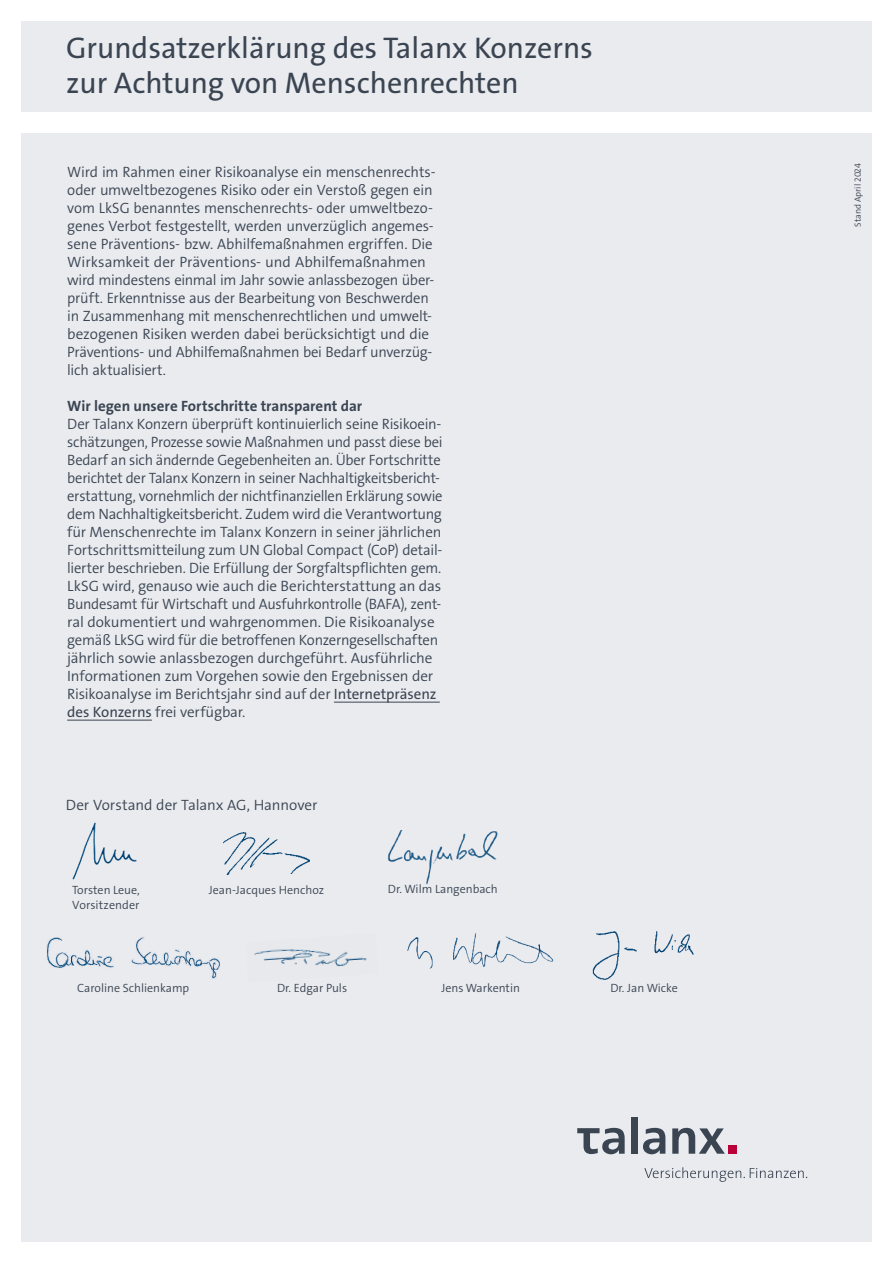
<style>
.page{position:relative;width:893px;height:1263px;background:#fff}
.page>*{position:absolute;margin:0;border:0;box-sizing:border-box;transform-origin:0 0}
.t1{font:30px/34.5px "The Sans LP5 Plain";color:#3b4552}
.t2{font:15px/18px "The Sans LP4 Se Lig";letter-spacing:-.015em;color:#3b4552}
.t3{font:15px "The Sans LP7 Bld";color:#3b4552}
.t4{font:12px/14.4px "The Sans LP4 Se Lig";color:#3b4552}
.t5{font:9px "The Sans LP4 Se Lig";letter-spacing:-.005em;color:#3b4552}
.s1{font-family:"The Sans LP5 Plain"}
</style>
<div class="page">
<div style="left:21px;top:133px;width:851px;height:1109px;background:#e9ebef"></div>
<div style="left:728px;top:1145px;width:9px;height:9px;background:#b90039"></div>
<svg style="left:672px;top:1128px;width:53px;height:26px"></svg>
<svg style="left:643px;top:1128px;width:22px;height:26px"></svg>
<div style="left:631px;top:1117px;width:7px;height:37px;background:#3b4552"></div>
<svg style="left:577px;top:1128px;width:48px;height:26px"></svg>
<svg style="left:644px;top:1167px;width:163px;height:15px"></svg>
<hr style="left:334px;top:702px;width:106px;height:1px;background:#3b4552">
<hr style="left:67px;top:720px;width:85px;height:1px;background:#3b4552">
<img style="left:47px;top:937px;width:173px;height:42px">
<img style="left:72px;top:822px;width:65px;height:58px">
<img style="left:388px;top:830px;width:110px;height:55px">
<img style="left:223px;top:832px;width:87px;height:43px">
<img style="left:407px;top:933px;width:147px;height:36px">
<img style="left:254px;top:949px;width:113px;height:18px">
<img style="left:592px;top:931px;width:102px;height:49px">
<div style="left:21px;top:21px;width:851px;height:91px;background:#e9ebef"></div>
<h1 class="t1" style="left:66px;top:31px;width:528px">Grundsatzerklärung des Talanx Konzerns zur Achtung von Menschenrechten</h1>
<p class="t2" style="left:67px;top:163px;width:369px">Wird im Rahmen einer Risikoanalyse ein menschenrechts&shy;oder umweltbezogenes Risiko oder ein Verstoß gegen ein vom LkSG benanntes menschenrechts- oder umweltbezo&shy;genes Verbot festgestellt, werden unverzüglich angemes&shy;sene Präventions- bzw. Abhilfemaßnahmen ergriffen. Die Wirksamkeit der Präventions- und Abhilfemaßnahmen wird mindestens einmal im Jahr sowie anlassbezogen über&shy;prüft. Erkenntnisse aus der Bearbeitung von Beschwerden in Zusammenhang mit menschenrechtlichen und umwelt&shy;bezogenen Risiken werden dabei berücksichtigt und die Präventions- und Abhilfemaßnahmen bei Bedarf unverzüg&shy;lich aktualisiert.</p>
<p class="t3" style="left:67px;top:396px;width:297px">Wir legen unsere Fortschritte transparent dar</p>
<p class="t2" style="left:67px;top:415px;width:377px">Der Talanx Konzern überprüft kontinuierlich seine Risikoein&shy;schätzungen, Prozesse sowie Maßnahmen und passt diese bei Bedarf an sich ändernde Gegebenheiten an. Über Fortschritte berichtet der Talanx Konzern in seiner Nachhaltigkeitsbericht&shy;erstattung, vornehmlich der nichtfinanziellen Erklärung sowie dem Nachhaltigkeitsbericht. Zudem wird die Verantwortung für Menschenrechte im Talanx Konzern in seiner jährlichen Fortschrittsmitteilung zum UN Global Compact (CoP) detail&shy;lierter beschrieben. Die Erfüllung der Sorgfaltspflichten gem.<br>LkSG wird, genauso wie auch die Berichterstattung an das Bundesamt für Wirtschaft und Ausfuhrkontrolle (BAFA), zent&shy;ral dokumentiert und wahrgenommen. Die Risikoanalyse gemäß LkSG wird für die betroffenen Konzerngesellschaften jährlich sowie anlassbezogen durchgeführt. Ausführliche Informationen zum Vorgehen sowie den Ergebnissen der Risikoanalyse im Berichtsjahr sind auf der <span class="s1">Internetpräsenz des Konzerns</span> frei verfügbar.</p>
<p class="t2" style="left:66px;top:796px;width:253px">Der Vorstand der Talanx AG, Hannover</p>
<p class="t4" style="left:72px;top:883px;width:69px">Torsten Leue,<br>Vorsitzender</p>
<p class="t4" style="left:209px;top:883px;width:117px">Jean-Jacques Henchoz</p>
<p class="t4" style="left:388px;top:882px;width:111px">Dr. Wilm Langenbach</p>
<p class="t4" style="left:77px;top:980px;width:114px">Caroline Schlienkamp</p>
<p class="t4" style="left:277px;top:980px;width:72px">Dr. Edgar Puls</p>
<p class="t4" style="left:441px;top:980px;width:80px">Jens Warkentin</p>
<p class="t4" style="left:610px;top:980px;width:69px">Dr. Jan Wicke</p>
<p class="t5" style="left:852px;top:227px;width:65px;rotate:-90deg">Stand April 2024</p>
</div>
